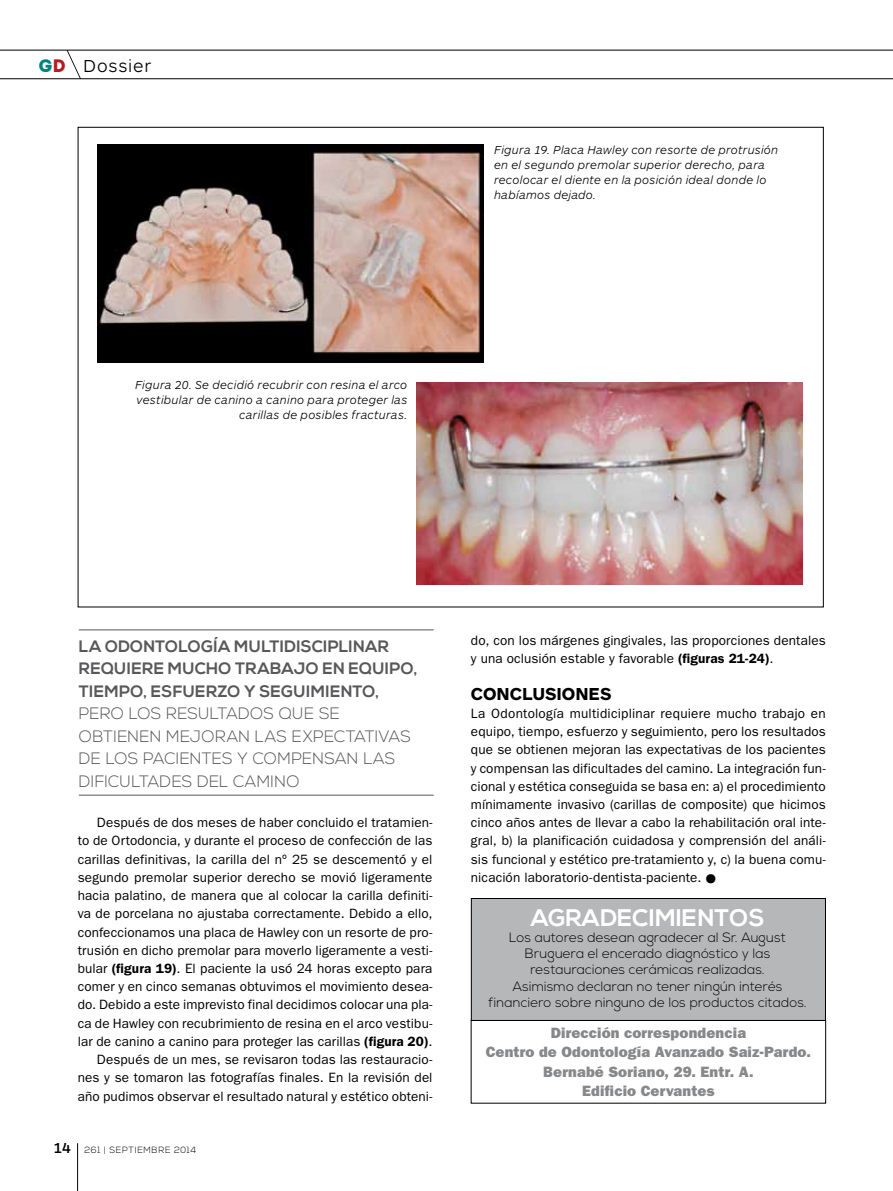
<style>
.page{position:relative;width:893px;height:1191px;background:#fff}
.page>*{position:absolute;margin:0;border:0;box-sizing:border-box;transform-origin:0 0}
.t1{font:700 24px "Nexa";color:#fff}
.t2{font:700 18px "ARS Maquette Pro";color:#000}
.t3{font:300 18px "ARS Maquette Pro";letter-spacing:.045em;color:#000}
.t4{font:300 16.5px/22.5px "Nexa";letter-spacing:.015em;color:#58585a}
.t5{font:700 16.5px "Nexa";letter-spacing:.015em;color:#58585a}
.t6{font:15px/19.5px "ITC Franklin Gothic Std Hvy";letter-spacing:.01em;color:#87888a;text-align:center}
.t7{font:13.5px/18.1px "ITC Franklin Gothic Std";letter-spacing:.01em;color:#000;text-align:right}
.t8{font:300 13.5px/16.2px "Nexa";letter-spacing:.02em;color:#000;text-align:center}
.t9{font:italic 300 12px/15px "ARS Maquette Pro";letter-spacing:.015em;color:#000}
.t10{font:300 9px "Nexa";letter-spacing:.07em;color:#000}
.s1{font-family:"Intro";font-weight:400;color:#00827c}
.s2{font-family:"Intro";font-weight:400;color:#b41c1d}
.s3{font-weight:600}
.s4{font-family:"ARS Maquette Pro";font-weight:500;font-size:15px}
.s5{font-family:"ITC Franklin Gothic Std Hvy";font-size:27px}
</style>
<div class="page">
<hr style="left:77px;top:1143px;width:1px;height:48px;background:#000">
<svg style="left:0;top:50px;width:893px;height:29px"></svg>
<img style="left:98px;top:145px;width:385px;height:217px">
<img style="left:417px;top:382px;width:385px;height:202px">
<hr style="left:79px;top:629px;width:355px;height:1px;background:#58585a">
<hr style="left:79px;top:795px;width:355px;height:1px;background:#58585a">
<div style="left:471px;top:1020px;width:355px;height:83px;border:1px solid #000"></div>
<div style="left:471px;top:898px;width:354px;height:122px;background:#b5b7b8"></div>
<div style="left:471px;top:898px;width:355px;height:122px;border:1px solid #000"></div>
<h2 class="t3" style="left:38px;top:54px;width:114px"><span class="s1">g</span><span class="s2">d</span> Dossier</h2>
<p class="t9" style="left:135px;top:376px;width:274px;text-align:right">Figura 20. Se decidió recubrir con resina el arco vestibular de canino a canino para proteger las carillas de posibles fracturas.</p>
<p class="t9" style="left:494px;top:142px;width:286px">Figura 19. Placa Hawley con resorte de protrusión en el segundo premolar superior derecho, para recolocar el diente en la posición ideal donde lo habíamos dejado.</p>
<p class="t5" style="left:79px;top:636px;width:40px">LA ODONTOLO</p>
<p class="t5" style="left:201px;top:636px;width:44px">GÍA MULTIDISCIPLINAR</p>
<p class="t5" style="left:79px;top:659px;width:47px">REQUIERE</p>
<p class="t5" style="left:168px;top:659px;width:14px">MUCHO</p>
<p class="t5" style="left:235px;top:659px;width:13px">TRABA</p>
<p class="t5" style="left:294px;top:659px;width:90px">JO EN EQUIPO</p>
<p class="t5" style="left:414px;top:659px;width:6px">,</p>
<p class="t5" style="left:79px;top:681px;width:12px">TIEMPO</p>
<p class="t5" style="left:143px;top:681px;width:52px">, ESFUERZO</p>
<p class="t5" style="left:244px;top:681px;width:61px">YSEGUIMIENTO</p>
<p class="t5" style="left:375px;top:681px;width:6px">,</p>
<p class="t4" style="left:79px;top:703px;width:334px">pero los resultados que se obtienen mejoran las expectativas de los pacientes y compensan las dificultades del camino</p>
<p class="t7" style="left:78px;top:813px;width:356px">Después de dos meses de haber concluido el tratamien-<br>to de Ortodoncia, y durante el proceso de confección de las carillas definitivas, la carilla del nº 25 se descementó y el segundo premolar superior derecho se movió ligeramente hacia palatino, de manera que al colocar la carilla definiti&shy;va de porcelana no ajustaba correctamente. Debido a ello, confeccionamos una placa de Hawley con un resorte de pro&shy;trusión en dicho premolar para moverlo ligeramente a vesti&shy;bular <span class="s3">(figura 19)</span>. El paciente la usó 24 horas excepto para comer y en cinco semanas obtuvimos el movimiento desea&shy;do. Debido a este imprevisto final decidimos colocar una pla&shy;ca de Hawley con recubrimiento de resina en el arco vestibu&shy;lar de canino a canino para proteger las carillas <span class="s3">(figura 20)</span>.<br>Después de un mes, se revisaron todas las restauracio&shy;nes y se tomaron las fotografías finales. En la revisión del año pudimos observar el resultado natural y estético obteni-</p>
<p class="t10" style="left:54px;top:1144px;width:144px"><span class="s4">14</span> 261 | septiembre 2014</p>
<p class="t7" style="left:471px;top:631px;width:356px;text-align:left">do, con los márgenes gingivales, las proporciones dentales y una oclusión estable y favorable <span class="s3">(figuras 21-24)</span>.</p>
<h2 class="t2" style="left:471px;top:681px;width:14px">CONC</h2>
<h2 class="t2" style="left:522px;top:681px;width:91px">LUSION ES</h2>
<p class="t7" style="left:471px;top:704px;width:356px;text-align:justify">La Odontología multidiciplinar requiere mucho trabajo en equipo, tiempo, esfuerzo y seguimiento, pero los resultados que se obtienen mejoran las expectativas de los pacientes y compensan las dificultades del camino. La integración fun&shy;cional y estética conseguida se basa en: a) el procedimiento mínimamente invasivo (carillas de composite) que hicimos cinco años antes de llevar a cabo la rehabilitación oral inte&shy;gral, b) la planificación cuidadosa y comprensión del análi&shy;sis funcional y estético pre-tratamiento y, c) la buena comu&shy;nicación laboratorio-dentista-paciente. <span class="s5">•</span></p>
<h1 class="t1" style="left:531px;top:903px;width:235px">AGRADECIMIENTOS</h1>
<p class="t8" style="left:489px;top:929px;width:320px">Los autores desean agradecer al Sr. August Bruguera el encerado diagnóstico y las restauraciones cerámicas realizadas.<br>Asimismo declaran no tener ningún interés financiero sobre ninguno de los productos citados.</p>
<p class="t6" style="left:486px;top:1022px;width:327px">Dirección correspondencia<br>Centro de Odontología Avanzado Saiz-Pardo.<br>Bernabé Soriano, 29. Entr. A.<br>Edificio Cervantes</p>
</div>
